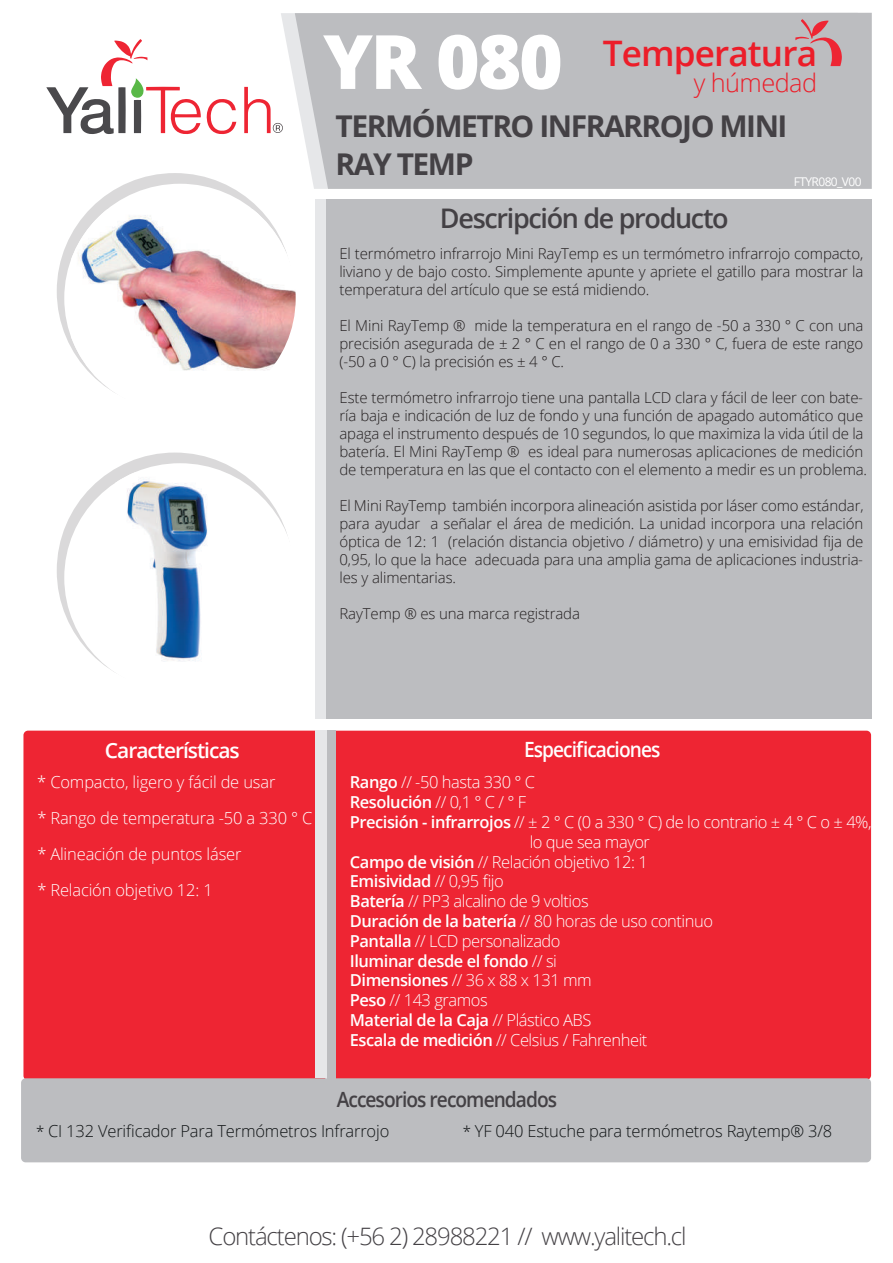
<style>
.page{position:relative;width:893px;height:1263px;background:#fff}
.page>*{position:absolute;margin:0;border:0;box-sizing:border-box;transform-origin:0 0}
.t1{font:800 75px "Open Sans";color:#fff}
.t2{font:600 35.1px "Open Sans";letter-spacing:-.025em;color:#ec1d29}
.t3{font:700 30px/37.5px "Open Sans";letter-spacing:-.05em;color:#444145}
.t4{font:600 27px "Open Sans";letter-spacing:-.05em;color:#444145}
.t5{font:300 25.35px "Open Sans";letter-spacing:-.025em;color:#ec1d29}
.t6{font:300 24px "Open Sans";letter-spacing:-.05em;color:#444145}
.t7{font:600 21px "Open Sans";letter-spacing:-.05em;color:#444145;scale:.91 1}
.t8{font:600 21px "Open Sans";letter-spacing:-.05em;color:#fff;scale:.91 1}
.t9{font:600 21px "Open Sans";letter-spacing:-.05em;color:#fff}
.t10{font:300 16.5px "Open Sans";letter-spacing:-.03em;color:#fff}
.t11{font:300 16.5px/36px "Open Sans";letter-spacing:-.01em;color:#fff}
.t12{font:600 16.5px "Open Sans";letter-spacing:-.03em;color:#fff}
.t13{font:300 16.5px "Open Sans";letter-spacing:-.01em;color:#101315}
.t14{font:300 15px/18px "Open Sans";letter-spacing:-.01em;color:#231f20;text-align:justify}
.t15{font:12px "Open Sans";letter-spacing:-.05em;color:#fff}
.s1{font-weight:600}
.s2{font-weight:300}
.s3{font-size:15px}
</style>
<div class="page">
<div style="left:315px;top:200px;width:555px;height:519px;background:#e6e7e9"></div>
<div style="left:327px;top:200px;width:545px;height:519px;background:#bcbdc0"></div>
<svg style="left:281px;top:13px;width:14px;height:73px"></svg>
<div style="left:295px;top:13px;width:577px;height:176px;background:#bcbdc0"></div>
<div style="left:23px;top:731px;width:303px;height:349px;background:#ee2533;border-radius:5px"></div>
<div style="left:326px;top:731px;width:545px;height:349px;background:#ee2533;border-radius:5px"></div>
<div style="left:21px;top:1078px;width:850px;height:84px;background:#bcbdc0;border-radius:5px"></div>
<div style="left:315px;top:730px;width:16px;height:348px;background:#e6e7e9"></div>
<div style="left:327px;top:730px;width:9px;height:350px;background:#bcbdc0"></div>
<svg style="left:207px;top:99px;width:29px;height:35px"></svg>
<svg style="left:46px;top:39px;width:155px;height:95px"></svg>
<svg style="left:244px;top:87px;width:39px;height:46px"></svg>
<svg style="left:795px;top:19px;width:47px;height:47px;background:#c69ba1"></svg>
<div style="left:57px;top:173px;width:236px;height:236px;background:#dad9da;border-radius:50%"></div>
<svg style="left:64px;top:184px;width:232px;height:225px;fill:#fff"></svg>
<img style="left:71px;top:209px;width:225px;height:171px">
<svg style="left:64px;top:463px;width:224px;height:209px"></svg>
<img style="left:115px;top:472px;width:104px;height:197px">
<h1 class="t1" style="left:323px;top:5px;width:241px">YR 080</h1>
<h2 class="t2" style="left:603px;top:30px;width:216px">Temperatura</h2>
<h3 class="t5" style="left:694px;top:65px;width:125px">y húmedad</h3>
<h3 class="t3" style="left:336px;top:107px;width:453px">TERMÓMETRO INFRARROJO MINI<br>RAY TEMP</h3>
<h3 class="t4" style="left:440px;top:200px;width:290px">Descripción de producto</h3>
<p class="t15" style="left:794px;top:173px;width:69px">FTYR080_V00</p>
<p class="t14" style="left:339px;top:244px;width:525px">El termómetro infrarrojo Mini RayTemp es un termómetro infrarrojo compacto, liviano y de bajo costo. Simplemente apunte y apriete el gatillo para mostrar la temperatura del artículo que se está midiendo.</p>
<p class="t14" style="left:339px;top:316px;width:525px">El Mini RayTemp ® mide la temperatura en el rango de -50 a 330 ° C con una precisión asegurada de ± 2 ° C en el rango de 0 a 330 ° C, fuera de este rango (-50 a 0 ° C) la precisión es ± 4 ° C.</p>
<p class="t14" style="left:339px;top:388px;width:529px;text-align:left">Este termómetro infrarrojo tiene una pantalla LCD clara y fácil de leer con bate&shy;ría baja e indicación de luz de fondo y una función de apagado automático que apaga el instrumento después de 10 segundos, lo que maximiza la vida útil de la batería. El Mini RayTemp ® es ideal para numerosas aplicaciones de medición de temperatura en las que el contacto con el elemento a medir es un problema.</p>
<p class="t14" style="left:339px;top:496px;width:526px">El Mini RayTemp también incorpora alineación asistida por láser como estándar, para ayudar a señalar el área de medición. La unidad incorpora una relación óptica de 12: 1 (relación distancia objetivo / diámetro) y una emisividad fija de 0,95, lo que la hace adecuada para una amplia gama de aplicaciones industria&shy;les y alimentarias.</p>
<p class="t14" style="left:340px;top:604px;width:242px">RayTemp ® es una marca registrada</p>
<h3 class="t9" style="left:105px;top:735px;width:136px">Características</h3>
<p class="t11" style="left:37px;top:764px;width:277px">* Compacto, ligero y fácil de usar<br>* Rango de temperatura -50 a 330 ° C * Alineación de puntos láser<br>* Relación objetivo 12: 1</p>
<h3 class="t8" style="left:524px;top:735px;width:151px">Especificaciones</h3>
<p class="t10" style="left:350px;top:771px;width:187px"><span class="s1">Rango</span> // -50 hasta 330 ° C</p>
<p class="t12" style="left:350px;top:791px;width:178px">Resolución <span class="s2">// 0,1 ° C / ° F</span></p>
<p class="t10" style="left:350px;top:811px;width:523px"><span class="s1">Precisión - infrarrojos</span> // ± 2 ° C (0 a 330 ° C) de lo contrario ± 4 ° C o ± 4%,</p>
<p class="t10" style="left:530px;top:830px;width:122px">lo que sea mayor</p>
<p class="t10" style="left:350px;top:850px;width:299px"><span class="s1">Campo de visión</span> // Relación objetivo 12: 1</p>
<p class="t12" style="left:350px;top:870px;width:155px">Emisividad <span class="s2">// 0,95 fijo</span></p>
<p class="t10" style="left:350px;top:890px;width:240px"><span class="s1">Batería</span> // PP3 alcalino de 9 voltios</p>
<p class="t10" style="left:350px;top:910px;width:365px"><span class="s1">Duración de la batería</span> // 80 horas de uso continuo</p>
<p class="t10" style="left:350px;top:929px;width:212px"><span class="s1">Pantalla</span> // LCD personalizado</p>
<p class="t12" style="left:350px;top:949px;width:209px">Iluminar desde el fondo <span class="s2">// si</span></p>
<p class="t10" style="left:350px;top:969px;width:243px"><span class="s1">Dimensiones</span> // 36 x 88 x 131 mm</p>
<p class="t10" style="left:350px;top:989px;width:139px"><span class="s1">Peso</span> // 143 gramos</p>
<p class="t12" style="left:350px;top:1009px;width:243px">Material de la Caja <span class="s2">// Plástico ABS</span></p>
<p class="t10" style="left:350px;top:1028px;width:299px"><span class="s1">Escala de medición</span> // Celsius / Fahrenheit</p>
<h3 class="t7" style="left:337px;top:1084px;width:244px">Accesorios recomendados</h3>
<p class="t13" style="left:36px;top:1119px;width:355px"><span class="s3">*</span> CI 132 Verificador Para Termómetros Infrarrojo</p>
<p class="t13" style="left:463px;top:1119px;width:371px"><span class="s3">*</span> YF 040 Estuche para termómetros Raytemp® 3/8</p>
<h3 class="t6" style="left:209px;top:1219px;width:479px">Contáctenos: (+56 2) 28988221 // www.yalitech.cl</h3>
</div>
